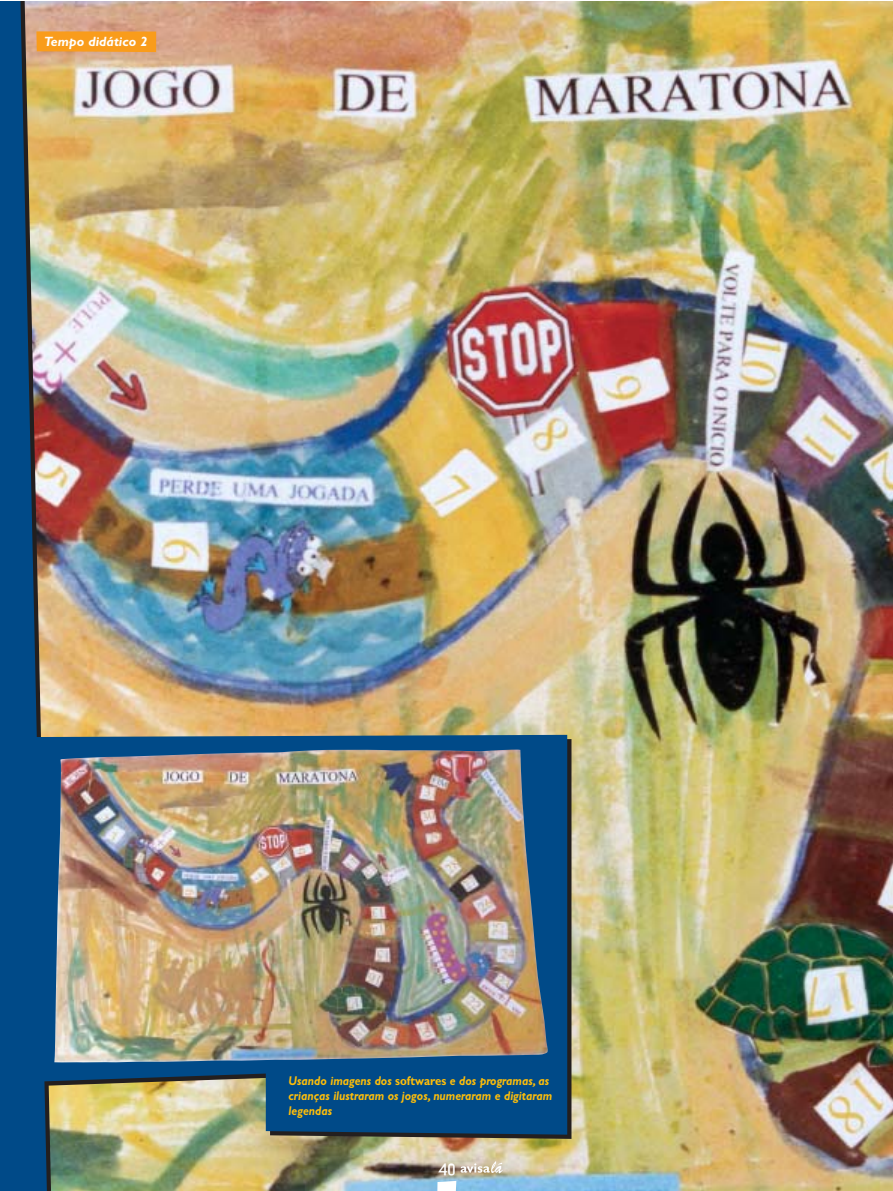
<style>
.page{position:relative;width:893px;height:1191px;background:#fff}
.page>*{position:absolute;margin:0;border:0;box-sizing:border-box;transform-origin:0 0}
.t1{font:italic 700 13.5px "Gill Sans";color:#fff}
.t2{font:italic 700 12.75px/15.3px "Gill Sans";color:#febe0a;scale:.9 1}
.t3{font:12px "Will Robinson";color:#fff}
.s1{font-style:normal}
</style>
<div class="page">
<img style="left:571px;top:2px;width:321px;height:1189px">
<img style="left:0;top:2px;width:567px;height:1189px">
<img style="left:54px;top:749px;width:494px;height:314px">
<svg style="left:460px;top:1161px;width:42px;height:12px"></svg>
<svg style="left:437px;top:1181px;width:19px;height:10px"></svg>
<p class="t1" style="left:44px;top:37px;width:105px">Tempo didático 2</p>
<p class="t2" style="left:288px;top:1074px;width:294px">Usando imagens dos <span class="s1">softwares</span> e dos programas, as crianças ilustraram os jogos, numeraram e digitaram legendas</p>
<p class="t3" style="left:438px;top:1164px;width:18px">40</p>
</div>
